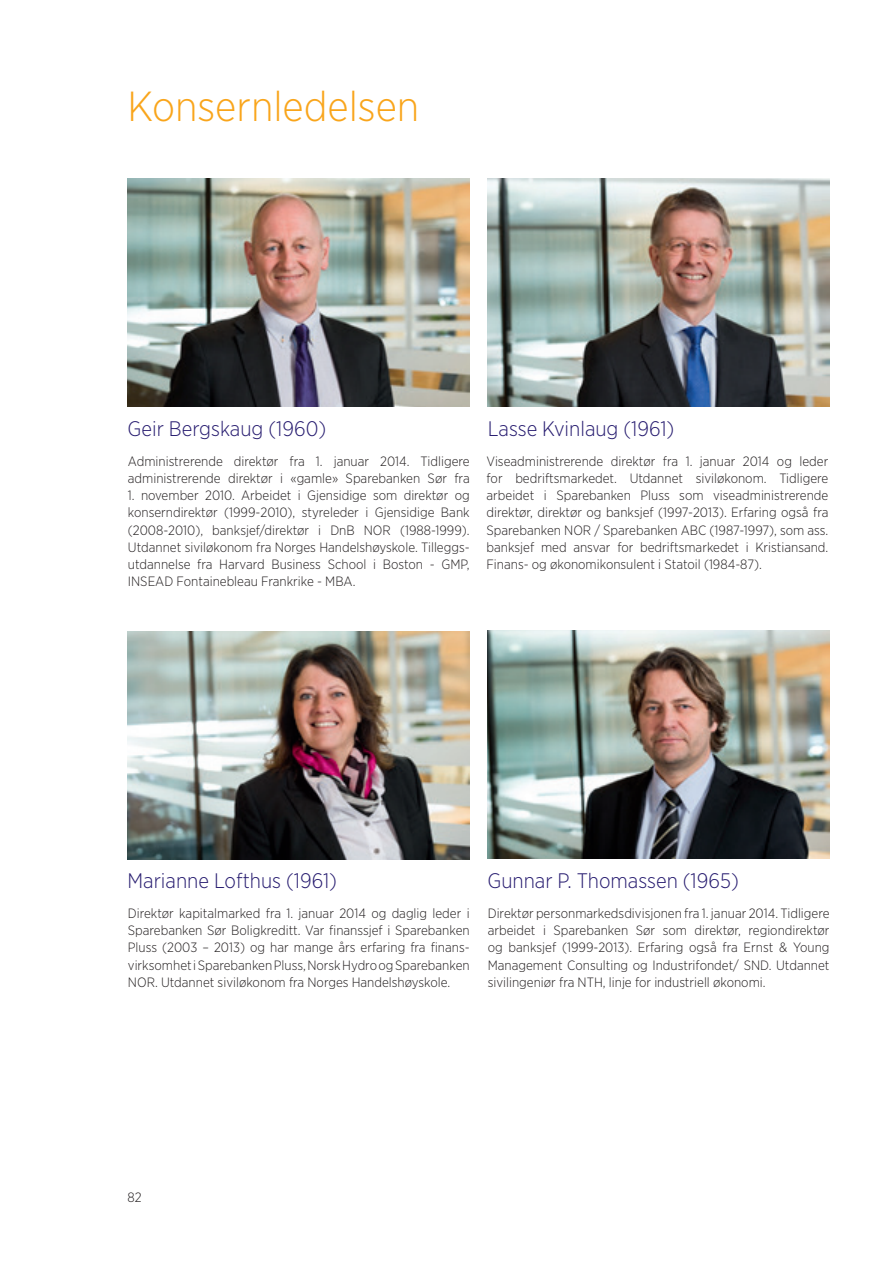
<style>
.page{position:relative;width:893px;height:1263px;background:#fff}
.page>*{position:absolute;margin:0;border:0;box-sizing:border-box;transform-origin:0 0}
.t1{font:300 42px "Gotham Narrow";color:#f9a51b}
.t2{font:300 21px "Gotham Narrow";color:#261b6f}
.t3{font:300 13.5px/17.2px "Gotham Narrow";color:#231f20;text-align:justify}
</style>
<div class="page">
<img style="left:128px;top:179px;width:341px;height:228px">
<img style="left:487px;top:179px;width:342px;height:228px">
<img style="left:128px;top:631px;width:341px;height:229px">
<img style="left:487px;top:631px;width:342px;height:227px">
<h1 class="t1" style="left:128px;top:80px;width:293px">Konsernledelsen</h1>
<h2 class="t2" style="left:128px;top:415px;width:200px">Geir Bergskaug (1960)</h2>
<p class="t3" style="left:128px;top:452px;width:343px">Administrerende direktør fra 1. januar 2014. Tidligere administrerende direktør i «gamle» Sparebanken Sør fra</p>
<p class="t3" style="left:128px;top:486px;width:343px">1. november 2010. Arbeidet i Gjensidige som direktør og konserndirektør (1999-2010), styreleder i Gjensidige Bank (2008-2010), banksjef/direktør i DnB NOR (1988-1999).<br>Utdannet siviløkonom fra Norges Handelshøyskole. Tilleggs&shy;utdannelse fra Harvard Business School i Boston - GMP, INSEAD Fontainebleau Frankrike - MBA.</p>
<h2 class="t2" style="left:488px;top:415px;width:188px">Lasse Kvinlaug (1961)</h2>
<p class="t3" style="left:486px;top:452px;width:343px">Viseadministrerende direktør fra 1. januar 2014 og leder for bedriftsmarkedet. Utdannet siviløkonom. Tidligere arbeidet i Sparebanken Pluss som viseadministrerende direktør, direktør og banksjef (1997-2013). Erfaring også fra Sparebanken NOR / Sparebanken ABC (1987-1997), som ass. banksjef med ansvar for bedriftsmarkedet i Kristiansand.<br>Finans- og økonomikonsulent i Statoil (1984-87).</p>
<h2 class="t2" style="left:128px;top:867px;width:211px">Marianne Lofthus (1961)</h2>
<p class="t3" style="left:128px;top:904px;width:343px">Direktør kapitalmarked fra 1. januar 2014 og daglig leder i Sparebanken Sør Boligkreditt. Var finanssjef i Sparebanken Pluss (2003 – 2013) og har mange års erfaring fra finans&shy;virksomhet i Sparebanken Pluss, Norsk Hydro og Sparebanken NOR. Utdannet siviløkonom fra Norges Handelshøyskole.</p>
<h2 class="t2" style="left:487px;top:867px;width:253px">Gunnar P. Thomassen (1965)</h2>
<p class="t3" style="left:488px;top:904px;width:343px">Direktør personmarkedsdivisjonen fra 1. januar 2014. Tidligere arbeidet i Sparebanken Sør som direktør, regiondirektør og banksjef (1999-2013). Erfaring også fra Ernst &amp; Young Management Consulting og Industrifondet/ SND. Utdannet sivilingeniør fra NTH, linje for industriell økonomi.</p>
<p class="t3" style="left:128px;top:1188px;width:16px">82</p>
</div>
